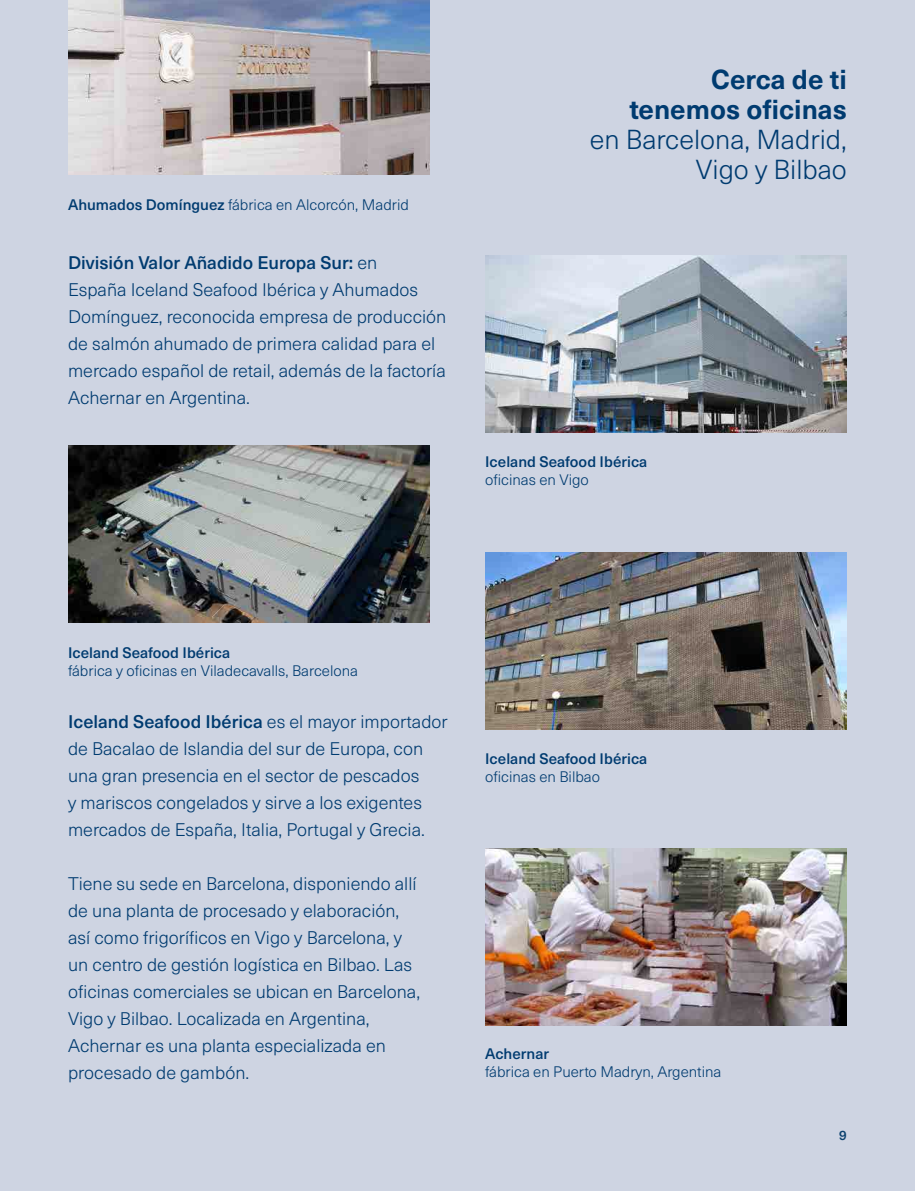
<style>
.page{position:relative;width:915px;height:1191px;background:#fff}
.page>*{position:absolute;margin:0;border:0;box-sizing:border-box;transform-origin:0 0}
.t1{font:300 27px/30px "Neue Haas Unica W1 G";color:#003b70;text-align:right}
.t2{font:700 27px/30px "Neue Haas Unica W1 G";color:#003b70;text-align:right}
.t3{font:300 18px/27px "Neue Haas Unica W1 G";color:#003b70}
.t4{font:300 15px "Neue Haas Unica W1 G";color:#003b70}
.t5{font:500 15px "Neue Haas Unica W1 G";color:#003b70}
.t6{font:500 13.5px "Neue Haas Unica W1 G";color:#0b416e}
.s1{font-weight:500}
</style>
<div class="page">
<div style="left:0;top:0;width:914px;height:1191px;background:#ced4e2"></div>
<img style="left:68px;top:0;width:361px;height:175px">
<img style="left:68px;top:445px;width:361px;height:177px">
<img style="left:485px;top:255px;width:361px;height:177px">
<img style="left:485px;top:552px;width:361px;height:177px">
<img style="left:485px;top:848px;width:361px;height:177px">
<p class="t4" style="left:68px;top:193px;width:342px"><span class="s1">Ahumados Domínguez</span> fábrica en Alcorcón, Madrid</p>
<p class="t3" style="left:68px;top:248px;width:379px"><span class="s1">División Valor Añadido Europa Sur:</span> en<br>España Iceland Seafood Ibérica y Ahumados Domínguez, reconocida empresa de producción de salmón ahumado de primera calidad para el mercado español de retail, además de la factoría Achernar en Argentina.</p>
<h1 class="t2" style="left:629px;top:62px;width:219px">Cerca de ti tenemos oficinas</h1>
<h1 class="t1" style="left:589px;top:123px;width:258px">en Barcelona, Madrid,<br>Vigo y Bilbao</h1>
<p class="t5" style="left:485px;top:451px;width:164px">Iceland Seafood Ibérica</p>
<p class="t4" style="left:485px;top:469px;width:105px">oficinas en Vigo</p>
<p class="t5" style="left:68px;top:641px;width:164px">Iceland Seafood Ibérica</p>
<p class="t4" style="left:68px;top:659px;width:291px">fábrica y oficinas en Viladecavalls, Barcelona</p>
<p class="t3" style="left:68px;top:707px;width:381px"><span class="s1">Iceland Seafood Ibérica</span> es el mayor importador de Bacalao de Islandia del sur de Europa, con una gran presencia en el sector de pescados<br>y mariscos congelados y sirve a los exigentes mercados de España, Italia, Portugal y Grecia.</p>
<p class="t3" style="left:68px;top:869px;width:353px">Tiene su sede en Barcelona, disponiendo allí de una planta de procesado y elaboración, así como frigoríficos en Vigo y Barcelona, y un centro de gestión logística en Bilbao. Las oficinas comerciales se ubican en Barcelona, Vigo y Bilbao. Localizada en Argentina, Achernar es una planta especializada en procesado de gambón.</p>
<p class="t5" style="left:485px;top:748px;width:164px">Iceland Seafood Ibérica</p>
<p class="t4" style="left:485px;top:766px;width:116px">oficinas en Bilbao</p>
<p class="t5" style="left:485px;top:1042px;width:65px">Achernar</p>
<p class="t4" style="left:485px;top:1061px;width:238px">fábrica en Puerto Madryn, Argentina</p>
<p class="t6" style="left:838px;top:1125px;width:9px">9</p>
</div>
